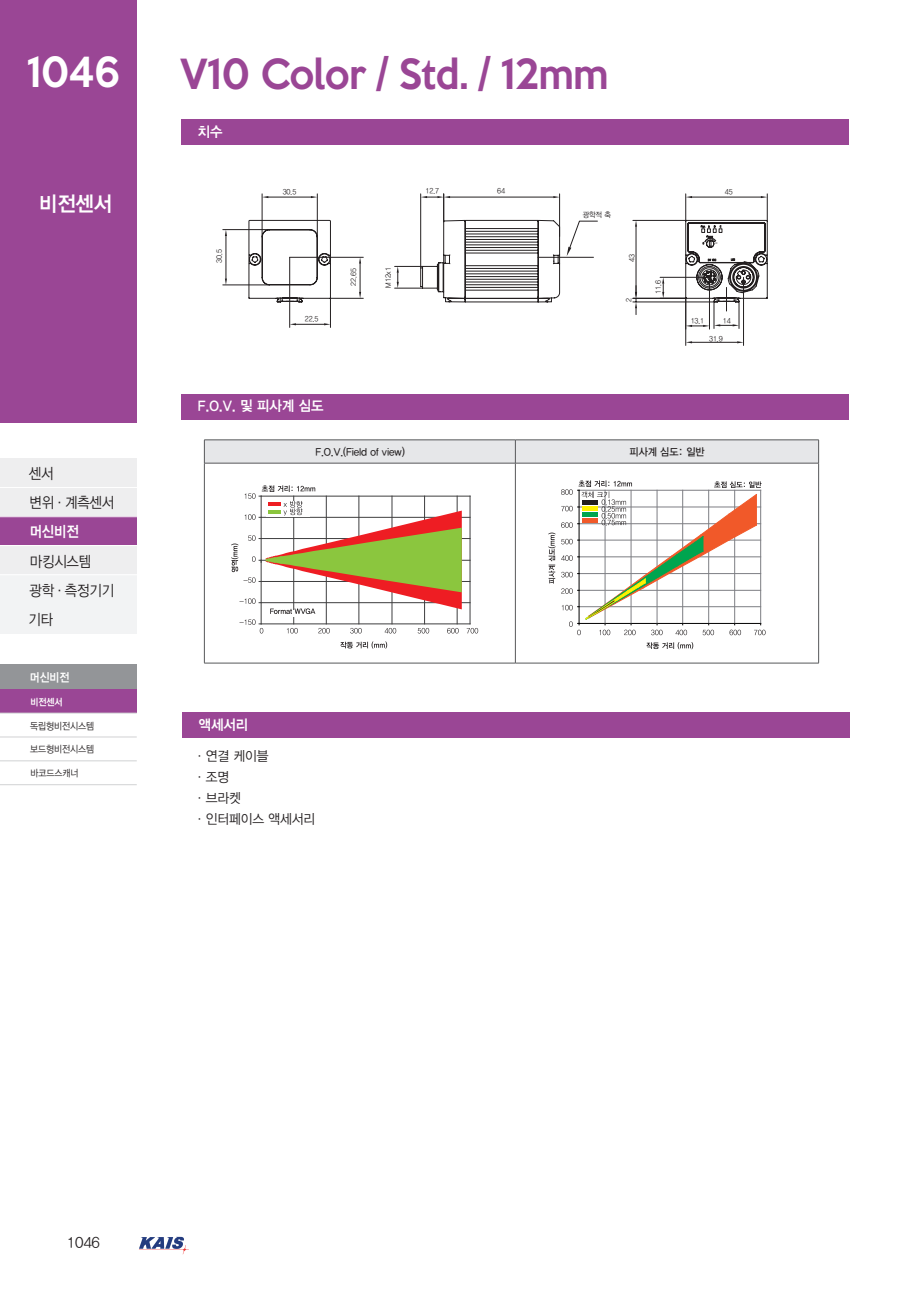
<style>
.page{position:relative;width:906px;height:1289px;background:#fff}
.page>*{position:absolute;margin:0;border:0;box-sizing:border-box;transform-origin:0 0}
.t1{font:500 37.95px "Keep Calm";letter-spacing:-.01em;color:#9a4695;scale:.95 1}
.t2{font:500 37.95px "Keep Calm";color:#fff;scale:.95 1}
.t3{font:21px "YDIYGO340";color:#fff;scale:.95 1}
.t4{font:15px/29.2px "YDIYGO320";letter-spacing:-.01em;color:#231f20;scale:.9 1}
.t5{font:15px "YDIYGO320";letter-spacing:-.01em;color:#231f20}
.t6{font:15px "YDIYGO340";color:#fff;scale:.9 1}
.t7{font:14.25px "YDIYGO340";letter-spacing:-.01em;color:#fff;scale:.95 1}
.t8{font:13.5px/21px "YDIYGO320";letter-spacing:-.01em;color:#231f20;scale:.95 1}
.t9{font:12px "YDIYGO340";color:#fff;scale:.9 1}
.t10{font:10.5px "YDIYGO330";letter-spacing:-.01em;color:#231f20;scale:.95 1}
.t11{font:9.75px "YDIYGO320";letter-spacing:-.01em;color:#231f20;scale:.9 1}
.t12{font:9.75px "YDIYGO340";color:#fff;scale:.9 1}
.t13{font:7.5px "YDIYGO320";letter-spacing:-.01em;color:#231f20;scale:.95 1}
</style>
<div class="page">
<hr style="left:905px;top:0;width:1px;height:423px;background:#f2f3f4">
<svg style="left:139px;top:1236px;width:50px;height:18px"></svg>
<div style="left:0;top:0;width:136px;height:423px;background:#9a4695"></div>
<div style="left:0;top:487px;width:137px;height:29px;background:#eeeeef"></div>
<div style="left:0;top:458px;width:137px;height:29px;background:#eeeeef"></div>
<div style="left:0;top:516px;width:137px;height:29px;background:#9a4695"></div>
<div style="left:0;top:545px;width:137px;height:29px;background:#eeeeef"></div>
<div style="left:0;top:574px;width:137px;height:30px;background:#f2f3f4"></div>
<div style="left:0;top:604px;width:137px;height:30px;background:#f2f3f4"></div>
<hr style="left:0;top:487px;width:142px;height:1px;background:#fff">
<hr style="left:0;top:516px;width:142px;height:1px;background:#fff">
<hr style="left:0;top:545px;width:142px;height:1px;background:#fff">
<hr style="left:0;top:574px;width:142px;height:1px;background:#fff">
<div style="left:0;top:689px;width:137px;height:24px;background:#9a4695"></div>
<hr style="left:0;top:784px;width:137px;height:1px;background:#d1d2d4">
<hr style="left:0;top:736px;width:137px;height:1px;background:#d1d2d4">
<hr style="left:0;top:713px;width:137px;height:1px;background:#d1d2d4">
<hr style="left:0;top:760px;width:137px;height:1px;background:#d1d2d4">
<div style="left:0;top:664px;width:137px;height:25px;background:#939598"></div>
<div style="left:181px;top:119px;width:667px;height:26px;background:#9a4695"></div>
<div style="left:181px;top:394px;width:667px;height:25px;background:#9a4695"></div>
<hr style="left:223px;top:229px;width:46px;height:1px;background:#231f20">
<hr style="left:223px;top:284px;width:46px;height:1px;background:#231f20">
<hr style="left:226px;top:236px;width:1px;height:42px;background:#231f20">
<svg style="left:225px;top:229px;width:2px;height:7px"></svg>
<svg style="left:225px;top:278px;width:2px;height:7px"></svg>
<hr style="left:743px;top:277px;width:1px;height:68px;background:#231f20">
<hr style="left:685px;top:297px;width:1px;height:48px;background:#231f20">
<hr style="left:692px;top:342px;width:45px;height:1px;background:#231f20">
<svg style="left:685px;top:341px;width:7px;height:2px"></svg>
<svg style="left:248px;top:194px;width:520px;height:135px"></svg>
<div style="left:182px;top:712px;width:667px;height:26px;background:#9a4695"></div>
<hr style="left:204px;top:439px;width:311px;height:1px;background:#57585a">
<hr style="left:515px;top:439px;width:304px;height:1px;background:#57585a">
<svg style="left:204px;top:440px;width:615px;height:23px;background:#e0e1e3"></svg>
<hr style="left:204px;top:463px;width:311px;height:1px;background:#57585a">
<hr style="left:204px;top:463px;width:1px;height:200px;background:#57585a">
<hr style="left:515px;top:463px;width:304px;height:1px;background:#57585a">
<hr style="left:515px;top:463px;width:1px;height:200px;background:#57585a">
<hr style="left:818px;top:463px;width:1px;height:200px;background:#57585a">
<hr style="left:204px;top:663px;width:311px;height:1px;background:#57585a">
<hr style="left:515px;top:663px;width:304px;height:1px;background:#57585a">
<svg style="left:548px;top:532px;width:7px;height:51px"></svg>
<svg style="left:646px;top:642px;width:47px;height:7px"></svg>
<svg style="left:340px;top:641px;width:47px;height:7px"></svg>
<svg style="left:561px;top:480px;width:204px;height:155px"></svg>
<svg style="left:231px;top:485px;width:247px;height:148px"></svg>
<h1 class="t2" style="left:27px;top:39px;width:100px">1046</h1>
<h2 class="t3" style="left:39px;top:191px;width:78px">비전센서</h2>
<h3 class="t4" style="left:29px;top:459px;width:96px">센서 변위·계측센서</h3>
<h3 class="t6" style="left:30px;top:523px;width:56px">머신비전</h3>
<h3 class="t4" style="left:29px;top:547px;width:97px">마킹시스템 광학·측정기기 기타</h3>
<h3 class="t9" style="left:30px;top:671px;width:45px">머신비전</h3>
<h3 class="t12" style="left:30px;top:696px;width:37px">비전센서</h3>
<h3 class="t11" style="left:30px;top:720px;width:73px">독립형비전시스템</h3>
<h3 class="t11" style="left:30px;top:744px;width:73px">보드형비전시스템</h3>
<h3 class="t11" style="left:30px;top:767px;width:55px">바코드스캐너</h3>
<h1 class="t1" style="left:180px;top:41px;width:452px">V10 Color / Std. / 12mm</h1>
<h3 class="t7" style="left:198px;top:124px;width:28px">치수</h3>
<p class="t13" style="left:215px;top:263px;width:16px;rotate:-90deg">30.5</p>
<p class="t13" style="left:283px;top:188px;width:16px">30.5</p>
<p class="t13" style="left:305px;top:315px;width:16px">22.5</p>
<p class="t13" style="left:349px;top:286px;width:20px;rotate:-90deg">22.65</p>
<p class="t13" style="left:384px;top:288px;width:23px;rotate:-90deg">M12x1</p>
<p class="t13" style="left:425px;top:187px;width:16px">12.7</p>
<p class="t13" style="left:497px;top:187px;width:10px">64</p>
<p class="t13" style="left:582px;top:211px;width:31px">광학적 축</p>
<p class="t13" style="left:628px;top:262px;width:10px;rotate:-90deg">43</p>
<p class="t13" style="left:625px;top:302px;width:6px;rotate:-90deg">2</p>
<p class="t13" style="left:654px;top:294px;width:16px;rotate:-90deg">11.6</p>
<h3 class="t7" style="left:198px;top:398px;width:134px">F.O.V. 및 피사계 심도</h3>
<p class="t13" style="left:725px;top:187px;width:10px">45</p>
<p class="t13" style="left:690px;top:317px;width:16px">13.1</p>
<p class="t13" style="left:723px;top:317px;width:10px">14</p>
<p class="t13" style="left:709px;top:334px;width:16px">31.9</p>
<h3 class="t10" style="left:315px;top:446px;width:96px">F.O.V.(Field of view)</h3>
<h3 class="t10" style="left:629px;top:446px;width:80px">피사계 심도: 일반</h3>
<h3 class="t7" style="left:199px;top:716px;width:54px">액세서리</h3>
<h3 class="t8" style="left:193px;top:745px;width:130px">·연결 케이블<br>·조명<br>·브라켓 ·인터페이스 액세서리</h3>
<h3 class="t5" style="left:67px;top:1233px;width:35px">1046</h3>
</div>
